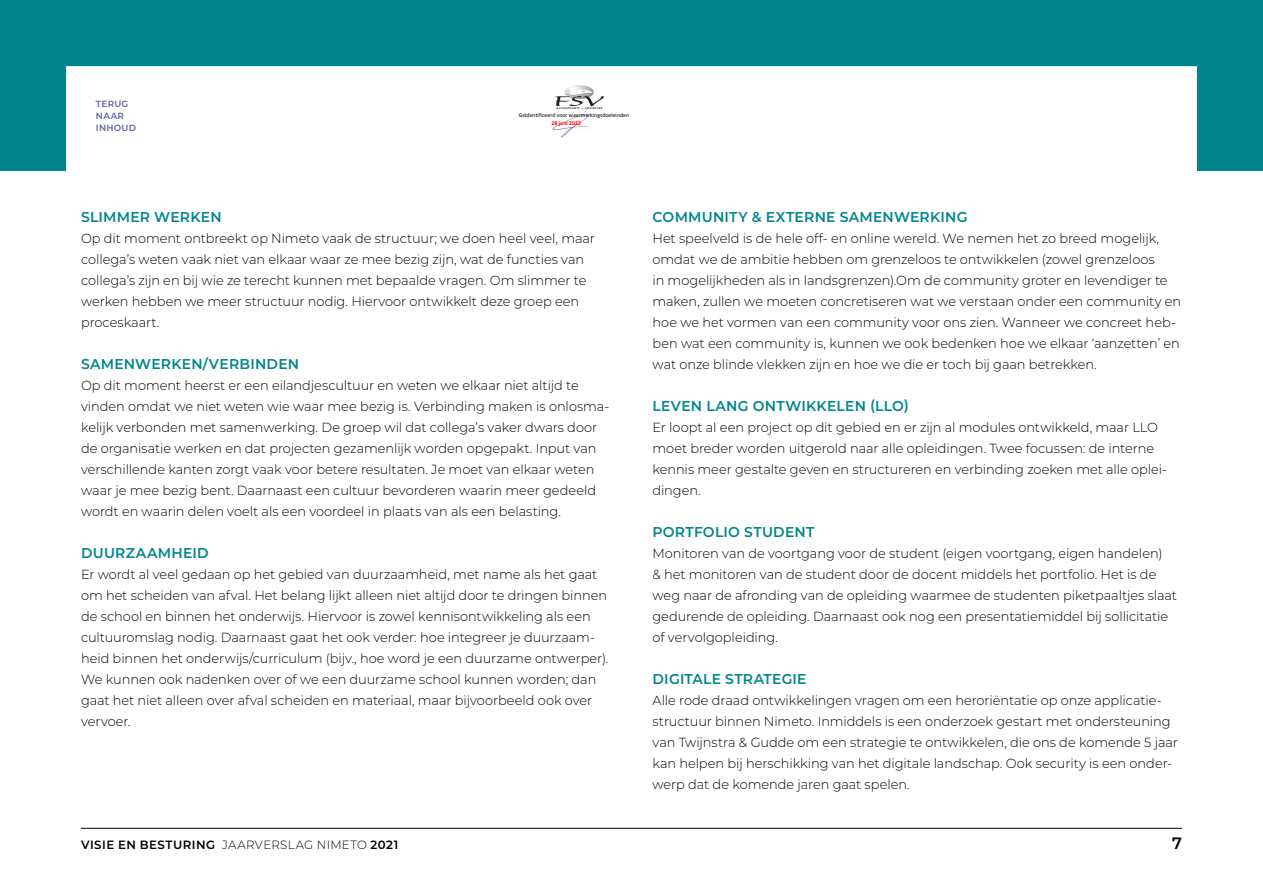
<style>
.page{position:relative;width:1263px;height:893px;background:#fff}
.page>*{position:absolute;margin:0;border:0;box-sizing:border-box;transform-origin:0 0}
.t1{font:600 16.5px "Montserrat";color:#000}
.t2{font:600 14.25px "Montserrat";letter-spacing:.015em;color:#00858c}
.t3{font:300 13.2px/21px "Montserrat";letter-spacing:-.005em;color:#000}
.t4{font:600 12px "Montserrat";letter-spacing:.04em;color:#000}
.t5{font:600 9px/12px "Montserrat";letter-spacing:.035em;color:#6062a0}
.t6{font:5.85px "Calibri";color:#000}
.t7{font:700 5.85px "Calibri";letter-spacing:-.005em;color:#f00}
.s1{font-weight:300}
</style>
<div class="page">
<hr style="left:81px;top:828px;width:1101px;height:1px;background:#000">
<svg style="left:0;top:0;width:1263px;height:171px"></svg>
<p class="t5" style="left:96px;top:97px;width:42px">TERUG<br>NAAR<br>INHOUD</p>
<p class="t6" style="left:519px;top:113px;width:112px">Geïdentificeerd voor waarmerkingsdoeleinden</p>
<p class="t7" style="left:551px;top:121px;width:31px">28 juni 2022</p>
<p class="t2" style="left:81px;top:207px;width:142px">SLIMMER WERKEN</p>
<p class="t3" style="left:81px;top:227px;width:515px">Op dit moment ontbreekt op Nimeto vaak de structuur; we doen heel veel, maar collega’s weten vaak niet van elkaar waar ze mee bezig zijn, wat de functies van collega’s zijn en bij wie ze terecht kunnen met bepaalde vragen. Om slimmer te werken hebben we meer structuur nodig. Hiervoor ontwikkelt deze groep een proceskaart.</p>
<p class="t2" style="left:81px;top:354px;width:220px">SAMENWERKEN/VERBINDEN</p>
<p class="t3" style="left:81px;top:374px;width:530px">Op dit moment heerst er een eilandjescultuur en weten we elkaar niet altijd te vinden omdat we niet weten wie waar mee bezig is. Verbinding maken is onlosma&shy;kelijk verbonden met samenwerking. De groep wil dat collega’s vaker dwars door de organisatie werken en dat projecten gezamenlijk worden opgepakt. Input van verschillende kanten zorgt vaak voor betere resultaten. Je moet van elkaar weten waar je mee bezig bent. Daarnaast een cultuur bevorderen waarin meer gedeeld wordt en waarin delen voelt als een voordeel in plaats van als een belasting.</p>
<p class="t2" style="left:81px;top:543px;width:129px">DUURZAAMHEID</p>
<p class="t3" style="left:81px;top:563px;width:529px">Er wordt al veel gedaan op het gebied van duurzaamheid, met name als het gaat om het scheiden van afval. Het belang lijkt alleen niet altijd door te dringen binnen de school en binnen het onderwijs. Hiervoor is zowel kennisontwikkeling als een cultuuromslag nodig. Daarnaast gaat het ook verder: hoe integreer je duurzaam&shy;heid binnen het onderwijs/curriculum (bijv., hoe word je een duurzame ontwerper).<br>We kunnen ook nadenken over of we een duurzame school kunnen worden; dan gaat het niet alleen over afval scheiden en materiaal, maar bijvoorbeeld ook over vervoer.</p>
<p class="t2" style="left:652px;top:207px;width:317px">COMMUNITY &amp; EXTERNE SAMENWERKING</p>
<p class="t3" style="left:652px;top:227px;width:530px">Het speelveld is de hele off- en online wereld. We nemen het zo breed mogelijk, omdat we de ambitie hebben om grenzeloos te ontwikkelen (zowel grenzeloos<br>in mogelijkheden als in landsgrenzen).Om de community groter en levendiger te maken, zullen we moeten concretiseren wat we verstaan onder een community en hoe we het vormen van een community voor ons zien. Wanneer we concreet heb&shy;ben wat een community is, kunnen we ook bedenken hoe we elkaar ‘aanzetten’ en wat onze blinde vlekken zijn en hoe we die er toch bij gaan betrekken.</p>
<p class="t2" style="left:652px;top:396px;width:258px">LEVEN LANG ONTWIKKELEN (LLO)</p>
<p class="t3" style="left:652px;top:416px;width:516px">Er loopt al een project op dit gebied en er zijn al modules ontwikkeld, maar LLO moet breder worden uitgerold naar alle opleidingen. Twee focussen: de interne kennis meer gestalte geven en structureren en verbinding zoeken met alle oplei&shy;dingen.</p>
<p class="t2" style="left:652px;top:522px;width:164px">PORTFOLIO STUDENT</p>
<p class="t3" style="left:652px;top:542px;width:526px">Monitoren van de voortgang voor de student (eigen voortgang, eigen handelen)<br>&amp; het monitoren van de student door de docent middels het portfolio. Het is de weg naar de afronding van de opleiding waarmee de studenten piketpaaltjes slaat gedurende de opleiding. Daarnaast ook nog een presentatiemiddel bij sollicitatie of vervolgopleiding.</p>
<p class="t2" style="left:652px;top:669px;width:156px">DIGITALE STRATEGIE</p>
<p class="t3" style="left:652px;top:689px;width:527px">Alle rode draad ontwikkelingen vragen om een heroriëntatie op onze applicatie&shy;structuur binnen Nimeto. Inmiddels is een onderzoek gestart met ondersteuning van Twijnstra &amp; Gudde om een strategie te ontwikkelen, die ons de komende 5 jaar kan helpen bij herschikking van het digitale landschap. Ook security is een onder&shy;werp dat de komende jaren gaat spelen.</p>
<p class="t4" style="left:81px;top:836px;width:319px">VISIE EN BESTURING <span class="s1">JAARVERSLAG NIMETO</span> 2021</p>
<p class="t1" style="left:1172px;top:832px;width:11px">7</p>
</div>
